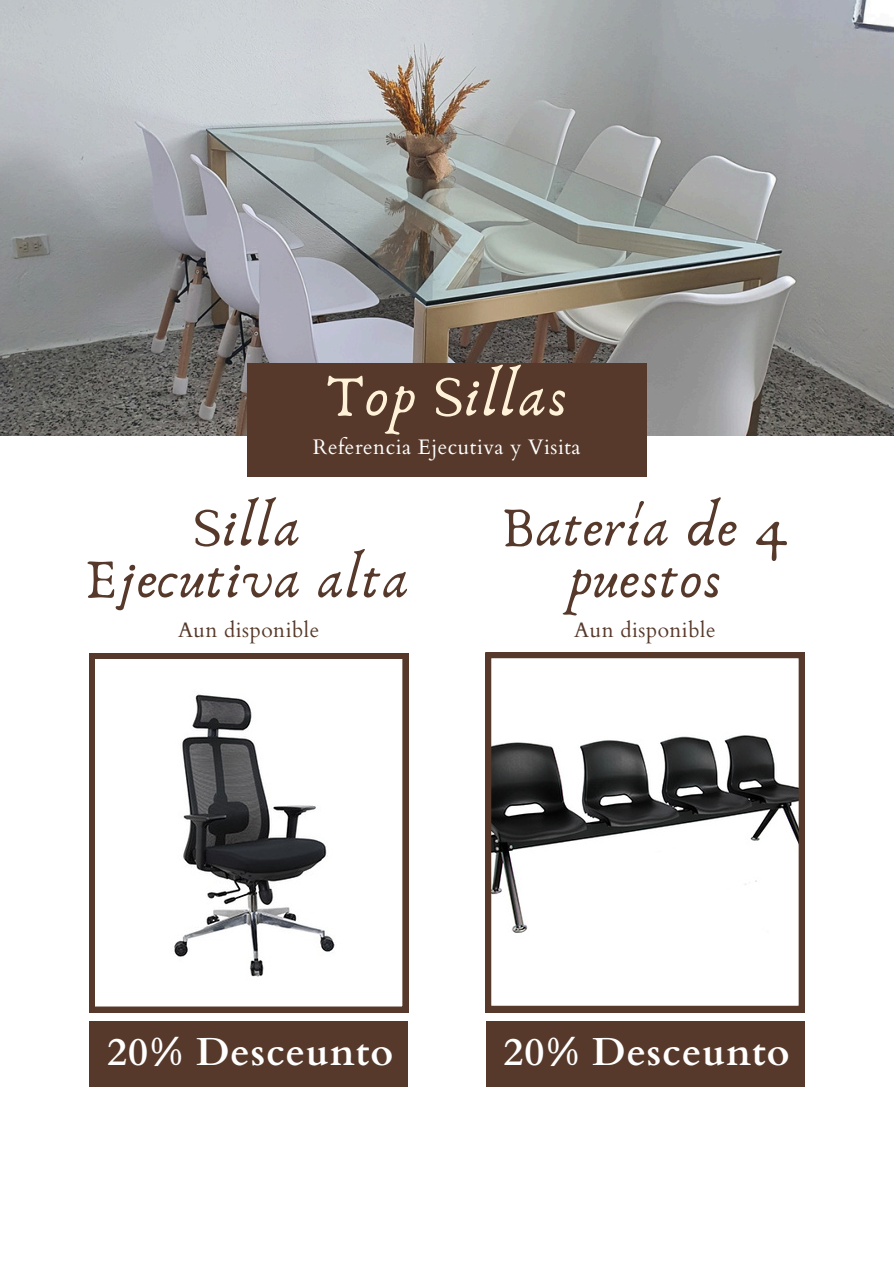
<style>
.page{position:relative;width:894px;height:1264px;background:#fff}
.page>*{position:absolute;margin:0;border:0;box-sizing:border-box;transform-origin:0 0}
.t1{font:60px "Anaktoria";letter-spacing:.025em;color:#fff2d8}
.t2{font:57px/51.8px "Anaktoria";letter-spacing:.025em;color:#56392a;text-align:center}
.t3{font:700 39px "Cardo";letter-spacing:.025em;color:#fff}
.t4{font:21px "Cardo";letter-spacing:.025em;color:#56392a}
.t5{font:21px "Cardo";letter-spacing:.025em;color:#fff}
</style>
<div class="page">
<img style="left:0;top:0;width:893px;height:435px">
<div style="left:247px;top:363px;width:399px;height:113px;background:#56392a"></div>
<svg style="left:89px;top:653px;width:319px;height:359px"></svg>
<div style="left:89px;top:1020px;width:319px;height:66px;background:#56392a"></div>
<div style="left:485px;top:1020px;width:319px;height:66px;background:#56392a"></div>
<svg style="left:485px;top:652px;width:319px;height:359px"></svg>
<h1 class="t1" style="left:325px;top:360px;width:244px">Top Sillas</h1>
<p class="t5" style="left:313px;top:433px;width:269px">Referencia Ejecutiva y Visita</p>
<p class="t2" style="left:84px;top:503px;width:326px">Silla<br>Ejecutiva alta</p>
<h1 class="t2" style="left:500px;top:503px;width:290px">Batería de 4 puestos</h1>
<p class="t4" style="left:178px;top:616px;width:143px">Aun disponible</p>
<h1 class="t4" style="left:574px;top:616px;width:143px">Aun disponible</h1>
<h2 class="t3" style="left:107px;top:1026px;width:287px">20% Desceunto</h2>
<h2 class="t3" style="left:503px;top:1026px;width:287px">20% Desceunto</h2>
</div>
